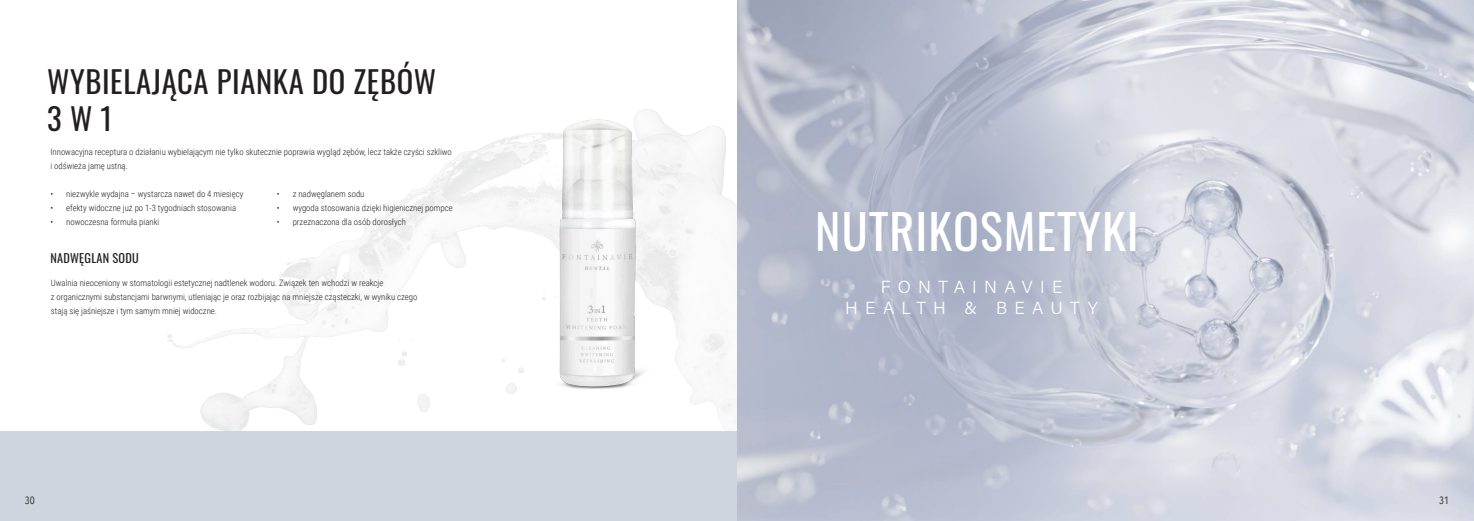
<style>
.page{position:relative;width:1474px;height:521px;background:#fff}
.page>*{position:absolute;margin:0;border:0;box-sizing:border-box;transform-origin:0 0}
.t1{font:48.12px "Oswald";letter-spacing:.02em;color:#fff}
.t2{font:30.62px/36.8px "Oswald";letter-spacing:.02em;color:#231f20}
.t3{font:17.5px/21px "Acumin Variable Concept";letter-spacing:.415em;color:#fff;text-align:center}
.t4{font:12.25px "Oswald";letter-spacing:.02em;color:#231f20}
.t5{font:10.5px "Avenir Next Condensed";color:#231f20}
.t6{font:300 8.75px/14px "Roboto Condensed";color:#231f20}
</style>
<div class="page">
<img style="left:132px;top:152px;width:605px;height:280px">
<div style="left:0;top:432px;width:737px;height:89px;background:#ced5df"></div>
<img style="left:466px;top:109px;width:269px;height:323px">
<img style="left:737px;top:0;width:736px;height:521px">
<svg style="left:765px;top:0;width:396px;height:521px;background:#babfd0"></svg>
<h2 class="t2" style="left:47px;top:60px;width:390px">WYBIELAJĄCA PIANKA DO ZĘBÓW<br>3 W 1</h2>
<p class="t6" style="left:50px;top:144px;width:403px">Innowacyjna receptura o działaniu wybielającym nie tylko skutecznie poprawia wygląd zębów, lecz także czyści szkliwo i odświeża jamę ustną.</p>
<p class="t6" style="left:50px;top:186px;width:194px">• niezwykle wydajna – wystarcza nawet do 4 miesięcy</p>
<p class="t6" style="left:50px;top:200px;width:187px">• efekty widoczne już po 1-3 tygodniach stosowania</p>
<p class="t6" style="left:50px;top:214px;width:110px">• nowoczesna formuła pianki</p>
<p class="t6" style="left:277px;top:186px;width:89px">• z nadwęglanem sodu</p>
<p class="t6" style="left:277px;top:200px;width:177px">• wygoda stosowania dzięki higienicznej pompce</p>
<p class="t6" style="left:277px;top:214px;width:130px">• przeznaczona dla osób dorosłych</p>
<h3 class="t4" style="left:50px;top:247px;width:90px">NADWĘGLAN SODU</h3>
<p class="t6" style="left:51px;top:275px;width:368px">Uwalnia nieoceniony w stomatologii estetycznej nadtlenek wodoru. Związek ten wchodzi w reakcje<br>z organicznymi substancjami barwnymi, utleniając je oraz rozbijając na mniejsze cząsteczki, w wyniku czego stają się jaśniejsze i tym samym mniej widoczne.</p>
<p class="t5" style="left:25px;top:491px;width:11px">30</p>
<h1 class="t1" style="left:815px;top:189px;width:325px">NUTRIKOSMETYKI</h1>
<h3 class="t3" style="left:845px;top:275px;width:254px">FONTAINAVIE<br>HEALTH &amp; BEAUTY</h3>
<p class="t5" style="left:1439px;top:491px;width:11px">31</p>
</div>
